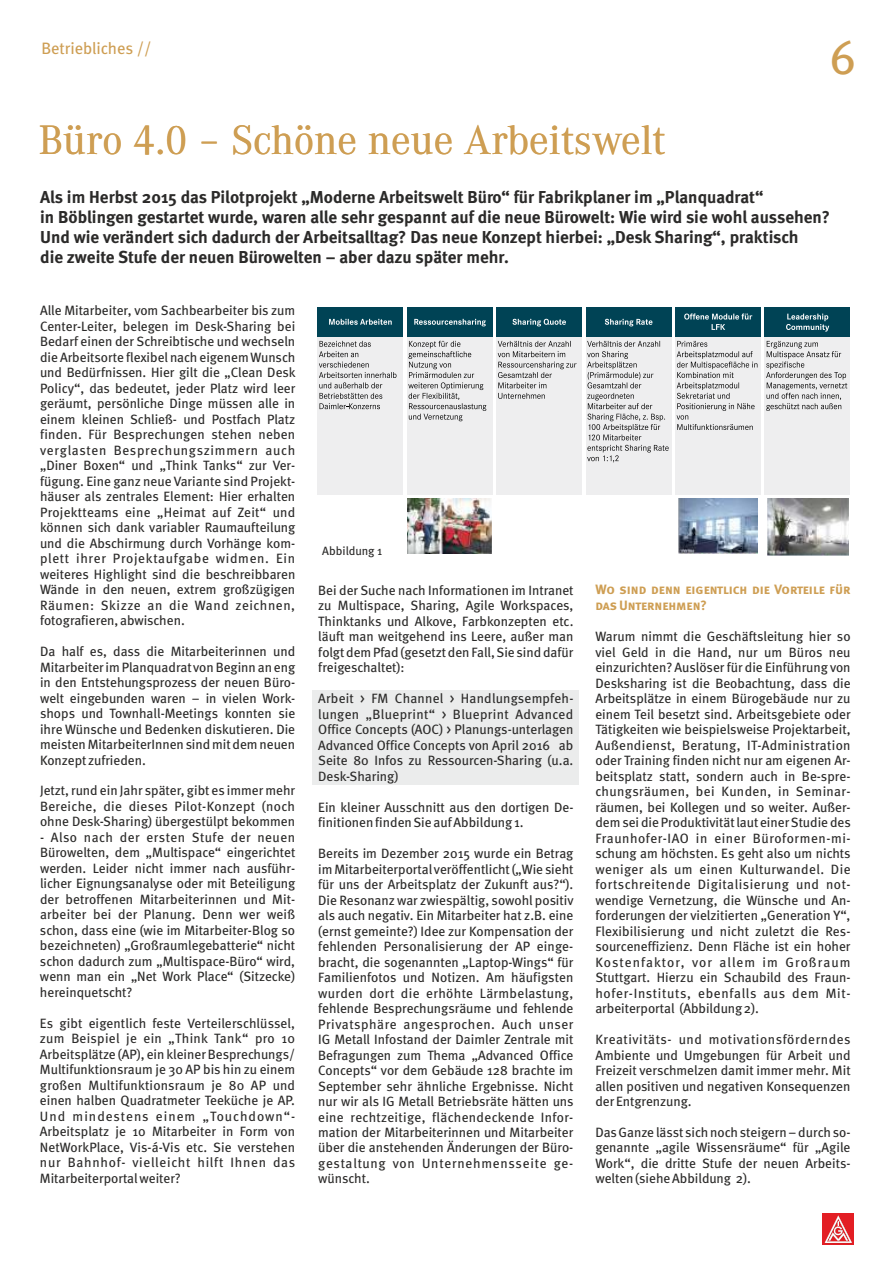
<style>
.page{position:relative;width:893px;height:1263px;background:#fff}
.page>*{position:absolute;margin:0;border:0;box-sizing:border-box;transform-origin:0 0}
.t1{font:47.85px "Meta";color:#ce9e53}
.t2{font:42.6px "Corporate A";color:#ce9e53}
.t3{font:700 17.25px/20.1px "Meta";color:#2b2a29}
.t4{font:16.5px "Meta Book LF";color:#ce9e53}
.t5{font:13.5px/15.5px "Meta";color:#2b2a29;text-align:justify}
.t6{font:13.5px/15.8px "Meta Bold Caps";color:#ce9e53}
.t7{font:12px "Meta";color:#2b2a29}
</style>
<div class="page">
<div style="left:822px;top:1213px;width:32px;height:32px;background:#e31e24"></div>
<svg style="left:825px;top:1215px;width:27px;height:28px"></svg>
<div style="left:312px;top:690px;width:267px;height:95px;background:#ebecec"></div>
<div style="left:317px;top:307px;width:86px;height:30px;background:#004355"></div>
<svg style="left:329px;top:319px;width:63px;height:6px"></svg>
<div style="left:317px;top:337px;width:86px;height:158px;background:#eeeeef"></div>
<svg style="left:319px;top:341px;width:77px;height:68px"></svg>
<div style="left:407px;top:307px;width:86px;height:30px;background:#004355"></div>
<svg style="left:414px;top:319px;width:72px;height:7px"></svg>
<div style="left:407px;top:337px;width:86px;height:158px;background:#eeeeef"></div>
<svg style="left:408px;top:341px;width:78px;height:80px"></svg>
<div style="left:496px;top:307px;width:86px;height:30px;background:#004355"></div>
<svg style="left:512px;top:319px;width:54px;height:7px"></svg>
<div style="left:496px;top:337px;width:86px;height:158px;background:#eeeeef"></div>
<svg style="left:498px;top:341px;width:78px;height:58px"></svg>
<div style="left:586px;top:307px;width:86px;height:30px;background:#004355"></div>
<svg style="left:605px;top:319px;width:47px;height:7px"></svg>
<div style="left:586px;top:337px;width:86px;height:158px;background:#eeeeef"></div>
<svg style="left:587px;top:341px;width:82px;height:121px"></svg>
<div style="left:675px;top:307px;width:86px;height:30px;background:#004355"></div>
<svg style="left:684px;top:313px;width:68px;height:17px"></svg>
<div style="left:675px;top:337px;width:86px;height:158px;background:#eeeeef"></div>
<svg style="left:677px;top:341px;width:80px;height:89px"></svg>
<div style="left:764px;top:307px;width:86px;height:30px;background:#004355"></div>
<svg style="left:786px;top:314px;width:43px;height:18px"></svg>
<div style="left:764px;top:337px;width:86px;height:158px;background:#eeeeef"></div>
<svg style="left:766px;top:341px;width:81px;height:70px"></svg>
<img style="left:678px;top:498px;width:80px;height:56px">
<img style="left:767px;top:498px;width:81px;height:58px">
<img style="left:408px;top:498px;width:84px;height:55px">
<p class="t4" style="left:41px;top:41px;width:112px">Betriebliches //</p>
<h1 class="t1" style="left:830px;top:36px;width:28px">6</h1>
<h2 class="t2" style="left:39px;top:126px;width:628px">Büro 4.0 – Schöne neue Arbeitswelt</h2>
<p class="t3" style="left:40px;top:188px;width:791px">Als im Herbst 2015 das Pilotprojekt „Moderne Arbeitswelt Büro“ für Fabrikplaner im „Planquadrat“<br>in Böblingen gestartet wurde, waren alle sehr gespannt auf die neue Bürowelt: Wie wird sie wohl aussehen?<br>Und wie verändert sich dadurch der Arbeitsalltag? Das neue Konzept hierbei: „Desk Sharing“, praktisch<br>die zweite Stufe der neuen Bürowelten – aber dazu später mehr.</p>
<p class="t5" style="left:40px;top:304px;width:257px">Alle Mitarbeiter, vom Sachbearbeiter bis zum Center-Leiter, belegen im Desk-Sharing bei Bedarf einen der Schreibtische und wechseln die Arbeitsorte flexibel nach eigenem Wunsch und Bedürfnissen. Hier gilt die „Clean Desk Policy“, das bedeutet, jeder Platz wird leer geräumt, persönliche Dinge müssen alle in einem kleinen Schließ- und Postfach Platz finden. Für Besprechungen stehen neben verglasten Besprechungszimmern auch „Diner Boxen“ und „Think Tanks“ zur Ver&shy;fügung. Eine ganz neue Variante sind Projekt&shy;häuser als zentrales Element: Hier erhalten Projektteams eine „Heimat auf Zeit“ und können sich dank variabler Raumaufteilung und die Abschirmung durch Vorhänge kom&shy;plett ihrer Projektaufgabe widmen. Ein weiteres Highlight sind die beschreibbaren Wände in den neuen, extrem großzügigen Räumen: Skizze an die Wand zeichnen, fotografieren, abwischen.</p>
<p class="t5" style="left:40px;top:644px;width:257px">Da half es, dass die Mitarbeiterinnen und Mitarbeiter im Planquadrat von Beginn an eng in den Entstehungsprozess der neuen Büro&shy;welt eingebunden waren – in vielen Work&shy;shops und Townhall-Meetings konnten sie ihre Wünsche und Bedenken diskutieren. Die meisten MitarbeiterInnen sind mitdem neuen Konzept zufrieden.</p>
<p class="t5" style="left:40px;top:784px;width:257px">Jetzt, rund ein Jahr später, gibt es immer mehr Bereiche, die dieses Pilot-Konzept (noch ohne Desk-Sharing) übergestülpt bekommen</p>
<p class="t5" style="left:40px;top:830px;width:257px">- Also nach der ersten Stufe der neuen Bürowelten, dem „Multispace“ eingerichtet werden. Leider nicht immer nach ausführ&shy;licher Eignungsanalyse oder mit Beteiligung der betroffenen Mitarbeiterinnen und Mit&shy;arbeiter bei der Planung. Denn wer weiß schon, dass eine (wie im Mitarbeiter-Blog so bezeichneten) „Großraumlegebatterie“ nicht schon dadurch zum „Multispace-Büro“ wird, wenn man ein „Net Work Place“ (Sitzecke) hereinquetscht?</p>
<p class="t5" style="left:40px;top:1016px;width:257px">Es gibt eigentlich feste Verteilerschlüssel, zum Beispiel je ein „Think Tank“ pro 10<br>Arbeitsplätze (AP), ein kleiner Besprechungs/ Multifunktionsraum je 30 AP bis hin zu einem großen Multifunktionsraum je 80 AP und einen halben Quadratmeter Teeküche je AP.<br>Und mindestens einem „Touchdown“- Arbeitsplatz je 10 Mitarbeiter in Form von NetWorkPlace, Vis-á-Vis etc. Sie verstehen nur Bahnhof- vielleicht hilft Ihnen das Mitarbeiterportalweiter?</p>
<p class="t7" style="left:322px;top:546px;width:62px">Abbildung 1</p>
<p class="t6" style="left:595px;top:583px;width:257px">Wo sind denn eigentlich die Vorteile für das Unternehmen?</p>
<p class="t5" style="left:595px;top:630px;width:257px">Warum nimmt die Geschäftsleitung hier so viel Geld in die Hand, nur um Büros neu einzurichten? Auslöser für die Einführung von Desksharing ist die Beobachtung, dass die Arbeitsplätze in einem Bürogebäude nur zu einem Teil besetzt sind. Arbeitsgebiete oder Tätigkeiten wie beispielsweise Projektarbeit, Außendienst, Beratung, IT-Administration oder Training finden nicht nur am eigenen Ar&shy;beitsplatz statt, sondern auch in Be-spre&shy;chungsräumen, bei Kunden, in Seminar&shy;räumen, bei Kollegen und so weiter. Außer&shy;dem sei die Produktivitätlaut einer Studie des Fraunhofer-IAO in einer Büroformen-mi&shy;schung am höchsten. Es geht also um nichts weniger als um einen Kulturwandel. Die fortschreitende Digitalisierung und not&shy;wendige Vernetzung, die Wünsche und An&shy;forderungen der vielzitierten „Generation Y“, Flexibilisierung und nicht zuletzt die Res&shy;sourceneffizienz. Denn Fläche ist ein hoher Kostenfaktor, vor allem im Großraum Stuttgart. Hierzu ein Schaubild des Fraun&shy;hofer-Instituts, ebenfalls aus dem Mit&shy;arbeiterportal (Abbildung 2).</p>
<p class="t5" style="left:595px;top:1032px;width:257px">Kreativitäts- und motivationsförderndes Ambiente und Umgebungen für Arbeit und Freizeit verschmelzen damit immer mehr. Mit allen positiven und negativen Konsequenzen der Entgrenzung.</p>
<p class="t5" style="left:595px;top:1125px;width:257px">DasGanze lässt sich noch steigern – durch so&shy;genannte „agile Wissensräume“ für „Agile Work“, die dritte Stufe der neuen Arbeits&shy;welten (siehe Abbildung 2).</p>
<p class="t5" style="left:318px;top:583px;width:257px">Bei der Suche nach Informationen im Intranet zu Multispace, Sharing, Agile Workspaces, Thinktanks und Alkove, Farbkonzepten etc. läuft man weitgehend ins Leere, außer man folgtdem Pfad (gesetztden Fall, Sie sind dafür freigeschaltet):</p>
<p class="t5" style="left:318px;top:692px;width:257px">Arbeit &gt; FM Channel &gt; Handlungsempfeh&shy;lungen „Blueprint“ &gt; Blueprint Advanced Office Concepts (AOC) &gt; Planungs-unterlagen Advanced Office Concepts von April 2016 ab Seite 80 Infos zu Ressourcen-Sharing (u.a.<br>Desk-Sharing)</p>
<p class="t5" style="left:318px;top:800px;width:257px">Ein kleiner Ausschnitt aus den dortigen De&shy;finitionen finden Sie aufAbbildung 1.</p>
<p class="t5" style="left:318px;top:847px;width:257px">Bereits im Dezember 2015 wurde ein Betrag im Mitarbeiterportal veröffentlicht(„Wie sieht für uns der Arbeitsplatz der Zukunft aus?“).<br>Die Resonanz war zwiespältig, sowohl positiv als auch negativ. Ein Mitarbeiter hat z.B. eine (ernst gemeinte?) Idee zur Kompensation der fehlenden Personalisierung der AP einge&shy;bracht, die sogenannten „Laptop-Wings“ für Familienfotos und Notizen. Am häufigsten wurden dort die erhöhte Lärmbelastung, fehlende Besprechungsräume und fehlende Privatsphäre angesprochen. Auch unser IG Metall Infostand der Daimler Zentrale mit Befragungen zum Thema „Advanced Office Concepts“ vor dem Gebäude 128 brachte im September sehr ähnliche Ergebnisse. Nicht nur wir als IG Metall Betriebsräte hätten uns eine rechtzeitige, flächendeckende Infor&shy;mation der Mitarbeiterinnen und Mitarbeiter über die anstehenden Änderungen der Büro&shy;gestaltung von Unternehmensseite ge&shy;wünscht.</p>
</div>
